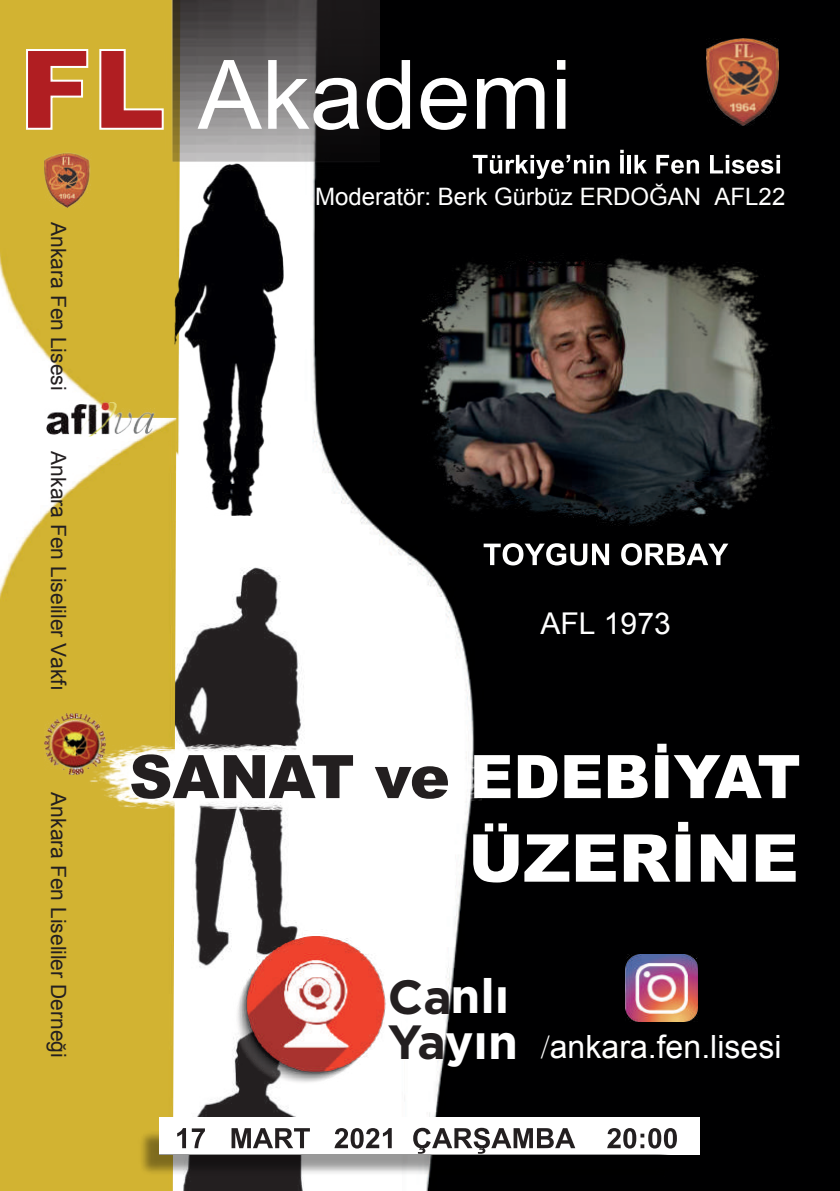
<style>
.page{position:relative;width:840px;height:1191px;background:#fff}
.page>*{position:absolute;margin:0;border:0;box-sizing:border-box;transform-origin:0 0}
.t1{font:96px "Arial";color:#fff}
.t2{font:900 66px "Arial";color:#fff}
.t3{font:900 60px "Arial";color:#fff}
.t4{font:48px/46.4px "Gotham Bold Tr";color:#fff}
.t5{font:32px "Arial";color:#fff}
.t6{font:30px "Arial";color:#fff}
.t7{font:24px "Arial";color:#fff}
.t8{font:21px "Arial";color:#231f20}
.s1{font-weight:900;font-size:110px;color:#b01e22}
.s2{color:#231f20}
.s3{font-family:"Times New Roman"}
</style>
<div class="page">
<img style="left:283px;top:207px;width:556px;height:984px">
<svg style="left:313px;top:811px;width:90px;height:380px"></svg>
<img style="left:176px;top:527px;width:137px;height:664px">
<img style="left:0;top:0;width:174px;height:417px">
<img style="left:0;top:417px;width:176px;height:774px">
<img style="left:45px;top:0;width:335px;height:207px">
<img style="left:45px;top:401px;width:111px;height:36px">
<img style="left:45px;top:714px;width:60px;height:61px">
<img style="left:174px;top:164px;width:109px;height:352px">
<img style="left:625px;top:954px;width:72px;height:67px">
<img style="left:227px;top:930px;width:166px;height:154px">
<div style="left:380px;top:0;width:459px;height:460px;background:#000001"></div>
<img style="left:705px;top:39px;width:72px;height:87px">
<svg style="left:472px;top:155px;width:137px;height:24px"></svg>
<svg style="left:619px;top:155px;width:4px;height:18px"></svg>
<hr style="left:627px;top:155px;width:3px;height:18px;background:#fff">
<svg style="left:634px;top:155px;width:12px;height:18px"></svg>
<svg style="left:656px;top:155px;width:42px;height:19px"></svg>
<svg style="left:709px;top:155px;width:70px;height:19px"></svg>
<svg style="left:483px;top:543px;width:125px;height:22px"></svg>
<svg style="left:620px;top:543px;width:108px;height:22px"></svg>
<div style="left:159px;top:1117px;width:541px;height:37px;background:#fff"></div>
<img style="left:135px;top:1120px;width:562px;height:59px">
<div style="left:159px;top:1122px;width:519px;height:31px;background:#fff"></div>
<svg style="left:177px;top:1128px;width:9px;height:20px"></svg>
<svg style="left:192px;top:1128px;width:13px;height:20px"></svg>
<svg style="left:231px;top:1128px;width:79px;height:20px"></svg>
<svg style="left:334px;top:1128px;width:57px;height:20px"></svg>
<svg style="left:413px;top:1127px;width:162px;height:26px"></svg>
<svg style="left:607px;top:1128px;width:69px;height:20px"></svg>
<img style="left:89px;top:744px;width:401px;height:67px">
<img style="left:420px;top:253px;width:356px;height:274px">
<h1 class="t1" style="left:19px;top:59px;width:554px"><span class="s1">FL</span> Akademi</h1>
<p class="t8" style="left:67px;top:222px;width:170px;rotate:90deg">Ankara Fen Lisesi</p>
<p class="t8" style="left:67px;top:451px;width:241px;rotate:90deg">Ankara Fen Liseliler Vakfý</p>
<p class="t8" style="left:67px;top:792px;width:267px;rotate:90deg">Ankara Fen Liseliler Derneði</p>
<p class="t7" style="left:315px;top:188px;width:471px">Moderatör: Berk Gürbüz ERDOÐAN AFL22</p>
<h3 class="t6" style="left:540px;top:612px;width:132px">AFL 1973</h3>
<h3 class="t3" style="left:129px;top:755px;width:672px"><span class="s2">SANAT ve</span> EDEBÝYAT</h3>
<h2 class="t2" style="left:468px;top:834px;width:331px">ÜZERÝNE</h2>
<h3 class="t4" style="left:386px;top:975px;width:133px">Canlı<br>Yayın</h3>
<h3 class="t5" style="left:540px;top:1034px;width:242px"><span class="s3">/</span>ankara.fen.lisesi</h3>
</div>
